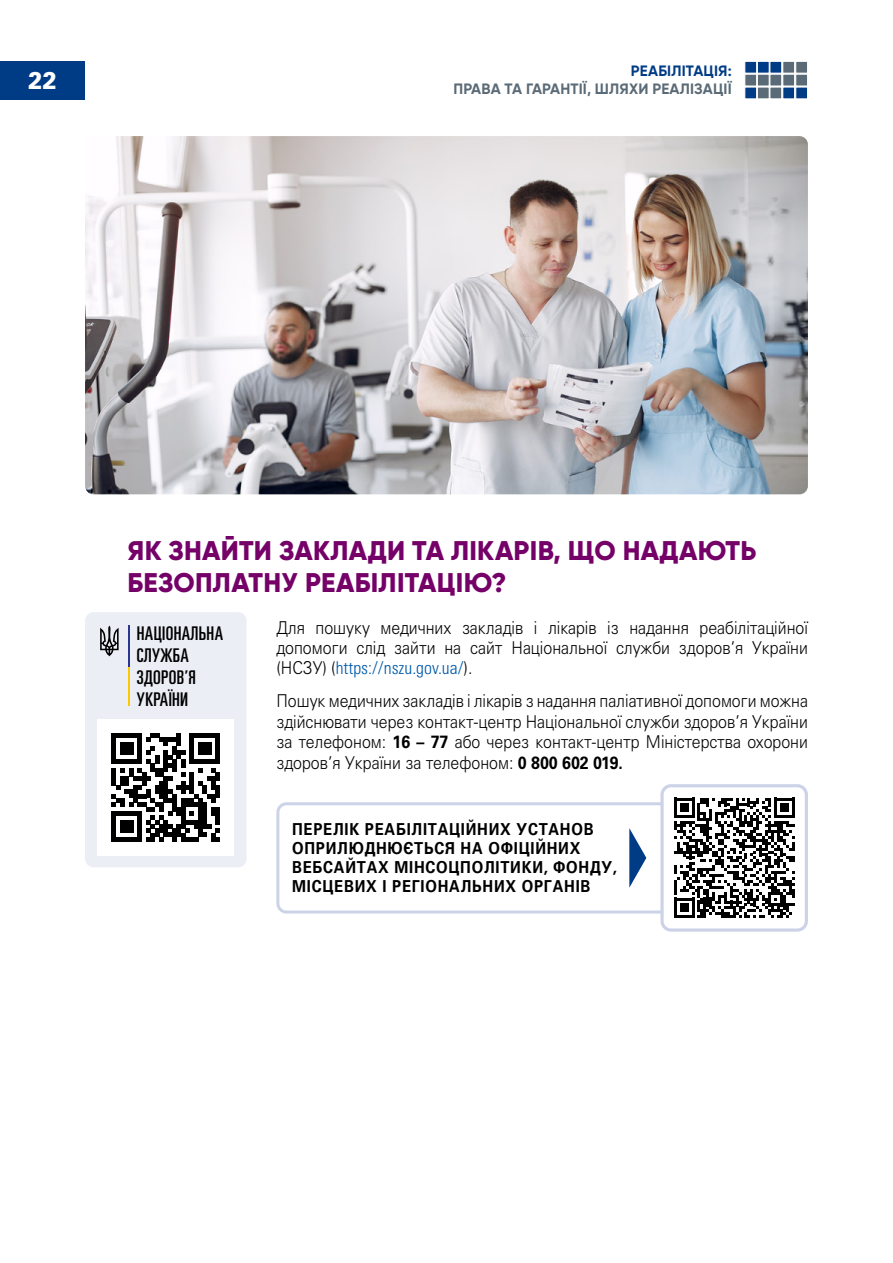
<style>
.page{position:relative;width:893px;height:1263px;background:#fff}
.page>*{position:absolute;margin:0;border:0;box-sizing:border-box;transform-origin:0 0}
.T-01{font:800 27px/32.4px "Gilroy";letter-spacing:.01em;color:#740068}
.t1{font:900 24px "Univers LTCYR 75";color:#fff;scale:.9 1}
.t2{font:18.9px/22.2px "Univers LTCYR 59 Ult Cond";letter-spacing:.02em;color:#000}
.Main-01{font:300 17.7px/20.4px "Univers LTCYR 45";color:#000;text-align:justify;scale:.9 1}
.Main-01-2{font:700 16.5px/18.9px "Univers LTCYR 65";letter-spacing:.05em;color:#000;scale:.9 1}
.t3{font:700 15px "Gilroy";letter-spacing:.01em;color:#5a6a76}
.t4{font:700 15px "Gilroy";letter-spacing:.01em;color:#003b86}
.s1{font-family:"Univers LTCYR 47 Light Cond";font-weight:400;color:#005aa9}
.s2{font-family:"Univers LTCYR 65";font-weight:700}
</style>
<div class="page">
<div style="left:0;top:61px;width:85px;height:38px;background:#003b86"></div>
<div style="left:782px;top:61px;width:13px;height:13px;background:#5a6a76;border:1px solid #fff"></div>
<div style="left:782px;top:87px;width:13px;height:12px;background:#003b86;border:1px solid #fff"></div>
<div style="left:782px;top:74px;width:13px;height:12px;background:#5a6a76;border:1px solid #fff"></div>
<div style="left:795px;top:74px;width:13px;height:12px;background:#5a6a76;border:1px solid #fff"></div>
<div style="left:795px;top:87px;width:13px;height:12px;background:#003b86;border:1px solid #fff"></div>
<div style="left:795px;top:61px;width:13px;height:13px;background:#5a6a76;border:1px solid #fff"></div>
<div style="left:769px;top:61px;width:13px;height:13px;background:#003b86;border:1px solid #fff"></div>
<div style="left:757px;top:61px;width:12px;height:13px;background:#003b86;border:1px solid #fff"></div>
<div style="left:744px;top:61px;width:13px;height:13px;background:#003b86;border:1px solid #fff"></div>
<div style="left:769px;top:87px;width:13px;height:12px;background:#5a6a76;border:1px solid #fff"></div>
<div style="left:757px;top:87px;width:12px;height:12px;background:#5a6a76;border:1px solid #fff"></div>
<div style="left:744px;top:87px;width:13px;height:12px;background:#003b86;border:1px solid #fff"></div>
<div style="left:769px;top:74px;width:13px;height:12px;background:#5a6a76;border:1px solid #fff"></div>
<div style="left:757px;top:74px;width:12px;height:12px;background:#5a6a76;border:1px solid #fff"></div>
<div style="left:744px;top:74px;width:13px;height:12px;background:#5a6a76;border:1px solid #fff"></div>
<div style="left:276px;top:802px;width:477px;height:111px;border:3px solid #ccd3e8;border-radius:9px"></div>
<div style="left:662px;top:786px;width:144px;height:144px;background:#fff;border-radius:9px"></div>
<svg style="left:674px;top:798px;width:120px;height:120px"></svg>
<div style="left:660px;top:784px;width:148px;height:148px;border:3px solid #ccd3e8;border-radius:9px"></div>
<svg style="left:629px;top:828px;width:17px;height:60px"></svg>
<div style="left:85px;top:612px;width:162px;height:255px;background:#eceef6;border-radius:9px"></div>
<svg style="left:100px;top:626px;width:19px;height:30px"></svg>
<hr style="left:128px;top:667px;width:2px;height:39px;background:#fcc800">
<hr style="left:128px;top:626px;width:2px;height:41px;background:#2a3690">
<div style="left:98px;top:719px;width:136px;height:136px;background:#fff"></div>
<svg style="left:112px;top:733px;width:108px;height:108px"></svg>
<img style="left:85px;top:136px;width:723px;height:358px">
<h2 class="t1" style="left:28px;top:63px;width:34px">22</h2>
<p class="t4" style="left:631px;top:62px;width:102px">РЕАБІЛІТАЦІЯ:</p>
<p class="t3" style="left:453px;top:80px;width:280px">ПРАВА ТА ГАРАНТІЇ, ШЛЯХИ РЕАЛІЗАЦІЇ</p>
<p class="T-01" style="left:128px;top:534px;width:630px">ЯК ЗНАЙТИ ЗАКЛАДИ ТА ЛІКАРІВ, ЩО НАДАЮТЬ<br>БЕЗОПЛАТНУ РЕАБІЛІТАЦІЮ?</p>
<p class="Main-01" style="left:276px;top:617px;width:592px">Для пошуку медичних закладів і лікарів із надання реабілітаційної допомоги слід зайти на сайт Національної служби здоров’я України (НСЗУ) (<span class="s1">https://nszu.gov.ua/</span>).</p>
<p class="Main-01" style="left:276px;top:690px;width:592px">Пошук медичних закладів і лікарів з надання паліативної допомоги можна здійснювати через контакт-центр Національної служби здоров’я України за телефоном: <span class="s2">16 – 77</span> або через контакт-центр Міністерства охорони здоров’я України за телефоном: <span class="s2">0 800 602 019.</span></p>
<p class="t2" style="left:137px;top:620px;width:88px">НАЦІОНАЛЬНА<br>СЛУЖБА<br>ЗДОРОВ’Я<br>УКРАЇНИ</p>
<p class="Main-01-2" style="left:292px;top:819px;width:363px">ПЕРЕЛІК РЕАБІЛІТАЦІЙНИХ УСТАНОВ ОПРИЛЮДНЮЄТЬСЯ НА ОФІЦІЙНИХ ВЕБСАЙТАХ МІНСОЦПОЛІТИКИ, ФОНДУ, МІСЦЕВИХ І РЕГІОНАЛЬНИХ ОРГАНІВ</p>
</div>
